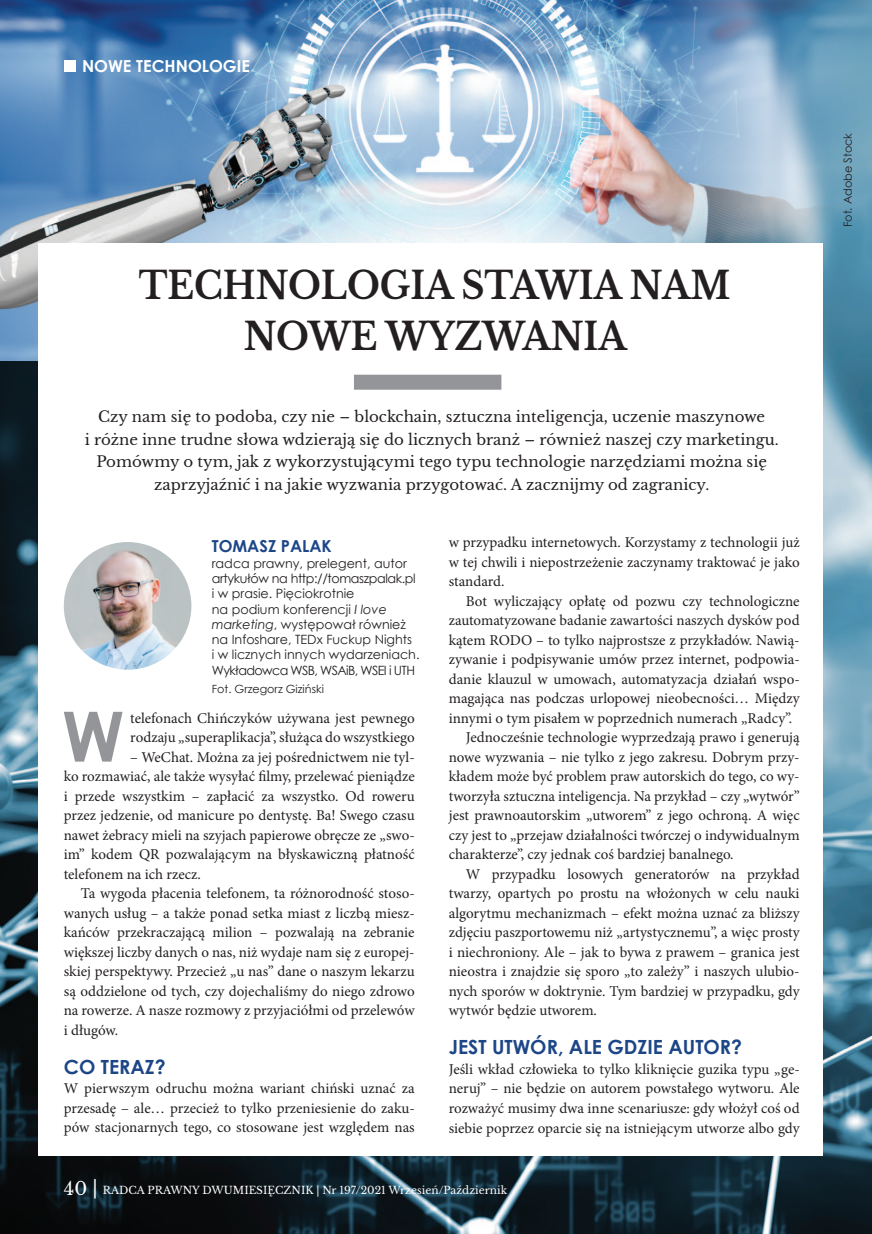
<style>
.page{position:relative;width:872px;height:1234px;background:#fff}
.page>*{position:absolute;margin:0;border:0;box-sizing:border-box;transform-origin:0 0}
.t1{font:700 69.3px "Century Gothic";color:#939598}
.t2{font:700 37.5px/51px "Libre Baskerville";letter-spacing:.26em;color:#231f20;scale:.93 1}
.t3{font:700 19.5px "Century Gothic";color:#1d4687}
.t4{font:700 16.5px "Century Gothic";color:#fff}
.t5{font:700 16.5px "Century Gothic";color:#1d4687}
.t6{font:15px/19.5px "Minion Pro";color:#231f20;text-align:justify}
.t7{font:15px/22.5px "Libre Baskerville";color:#231f20;text-align:center}
.t8{font:12.75px/15.3px "Century Gothic";color:#231f20}
.t9{font:11.25px "Century Gothic";color:#231f20}
.t10{font:10.5px "Libre Baskerville";color:#fff}
.s1{font-style:italic}
.s2{font-size:18px}
</style>
<div class="page">
<img style="left:0;top:360px;width:872px;height:873px">
<img style="left:0;top:0;width:872px;height:360px">
<div style="left:38px;top:243px;width:784px;height:912px;background:#fff"></div>
<div style="left:64px;top:60px;width:11px;height:12px;background:#fff"></div>
<img style="left:64px;top:542px;width:127px;height:127px;border-radius:64px">
<div style="left:354px;top:374px;width:147px;height:15px;background:#939598"></div>
<p class="t4" style="left:82px;top:54px;width:169px">NOWE TECH NOLOGIE</p>
<h2 class="t2" style="left:139px;top:260px;width:158px">TECHNOLOGIA</h2>
<h2 class="t2" style="left:244px;top:260px;width:524px;text-indent:218px">STAWIA NAM<br>NOWE WYZWANIA</h2>
<p class="t7" style="left:85px;top:405px;width:695px">Czy nam się to podoba, czy nie – blockchain, sztuczna inteligencja, uczenie maszynowe<br>i różne inne trudne słowa wdzierają się do licznych branż – również naszej czy marketingu.<br>Pomówmy o tym, jak z wykorzystującymi tego typu technologie narzędziami można się zaprzyjaźnić i na jakie wyzwania przygotować. A zacznijmy od zagranicy.</p>
<p class="t5" style="left:212px;top:533px;width:20px">TOMAS</p>
<p class="t5" style="left:268px;top:533px;width:34px">Z PALAK</p>
<p class="t8" style="left:212px;top:555px;width:209px">radca prawny, prelegent, autor artykułów na http://tomaszpalak.pl i w prasie. Pięciokrotnie<br>na podium konferencji <span class="s1">I love marketing</span>, występował również na Infoshare, TEDx Fuckup Nights<br>i w licznych innych wydarzeniach.<br>Wykładowca WSB, WSAiB, WSEI i UTH</p>
<p class="t9" style="left:212px;top:680px;width:114px">Fot. Grzegorz Giziński</p>
<h1 class="t1" style="left:62px;top:683px;width:64px">W</h1>
<p class="t6" style="left:130px;top:708px;width:286px">telefonach Chińczyków używana jest pewnego rodzaju „superaplikacja”, służąca do wszystkiego</p>
<p class="t6" style="left:64px;top:747px;width:352px;text-indent:66px">– WeChat. Można za jej pośrednictwem nie tyl&shy;ko rozmawiać, ale także wysyłać filmy, przelewać pieniądze i przede wszystkim – zapłacić za wszystko. Od roweru przez jedzenie, od manicure po dentystę. Ba! Swego czasu nawet żebracy mieli na szyjach papierowe obręcze ze „swo&shy;im” kodem QR pozwalającym na błyskawiczną płatność telefonem na ich rzecz.</p>
<p class="t6" style="left:64px;top:883px;width:352px;text-indent:17px">Ta wygoda płacenia telefonem, ta różnorodność stoso&shy;wanych usług – a także ponad setka miast z liczbą miesz&shy;kańców przekraczającą milion – pozwalają na zebranie większej liczby danych o nas, niż wydaje nam się z europej&shy;skiej perspektywy. Przecież „u nas” dane o naszym lekarzu są oddzielone od tych, czy dojechaliśmy do niego zdrowo na rowerze. A nasze rozmowy z przyjaciółmi od przelewów i długów.</p>
<h3 class="t3" style="left:64px;top:1051px;width:49px">CO TERAZ</h3>
<h3 class="t3" style="left:155px;top:1051px;width:12px">?</h3>
<p class="t6" style="left:64px;top:1078px;width:352px">W pierwszym odruchu można wariant chiński uznać za przesadę – ale… przecież to tylko przeniesienie do zaku&shy;pów stacjonarnych tego, co stosowane jest względem nas</p>
<p class="t6" style="left:449px;top:532px;width:352px">w przypadku internetowych. Korzystamy z technologii już w tej chwili i niepostrzeżenie zaczynamy traktować je jako standard.</p>
<p class="t6" style="left:466px;top:591px;width:335px">Bot wyliczający opłatę od pozwu czy technologiczne</p>
<p class="t6" style="left:449px;top:610px;width:352px">zautomatyzowane badanie zawartości naszych dysków pod</p>
<p class="t6" style="left:449px;top:630px;width:352px">kątem RODO – to tylko najprostsze z przykładów. Nawią-</p>
<p class="t6" style="left:449px;top:649px;width:352px">zywanie i podpisywanie umów przez internet, podpowia-</p>
<p class="t6" style="left:449px;top:669px;width:352px">danie klauzul w umowach, automatyzacja działań wspo-</p>
<p class="t6" style="left:449px;top:688px;width:352px">magająca nas podczas urlopowej nieobecności… Między</p>
<p class="t6" style="left:449px;top:708px;width:345px">innymi o tym pisałem w poprzednich numerach „Radcy”.</p>
<p class="t6" style="left:466px;top:727px;width:335px">Jednocześnie technologie wyprzedzają prawo i generują</p>
<p class="t6" style="left:449px;top:747px;width:352px">nowe wyzwania – nie tylko z jego zakresu. Dobrym przy-</p>
<p class="t6" style="left:449px;top:766px;width:352px">kładem może być problem praw autorskich do tego, co wy-</p>
<p class="t6" style="left:449px;top:786px;width:352px">tworzyła sztuczna inteligencja. Na przykład – czy „wytwór”</p>
<p class="t6" style="left:449px;top:805px;width:352px">jest prawnoautorskim „utworem” z jego ochroną. A więc</p>
<p class="t6" style="left:449px;top:825px;width:352px">czy jest to „przejaw działalności twórczej o indywidualnym</p>
<p class="t6" style="left:449px;top:844px;width:286px">charakterze”, czy jednak coś bardziej banalnego.</p>
<p class="t6" style="left:466px;top:864px;width:335px">W przypadku losowych generatorów na przykład</p>
<p class="t6" style="left:449px;top:883px;width:352px">twarzy, opartych po prostu na włożonych w celu nauki</p>
<p class="t6" style="left:449px;top:903px;width:352px">algorytmu mechanizmach – efekt można uznać za bliższy</p>
<p class="t6" style="left:449px;top:922px;width:352px">zdjęciu paszportowemu niż „artystycznemu”, a więc prosty</p>
<p class="t6" style="left:449px;top:942px;width:352px">i niechroniony. Ale – jak to bywa z prawem – granica jest</p>
<p class="t6" style="left:449px;top:961px;width:352px">nieostra i znajdzie się sporo „to zależy” i naszych ulubio-</p>
<p class="t6" style="left:449px;top:981px;width:352px">nych sporów w doktrynie. Tym bardziej w przypadku, gdy</p>
<p class="t6" style="left:449px;top:1000px;width:150px">wytwór będzie utworem.</p>
<h3 class="t3" style="left:449px;top:1032px;width:20px">JEST</h3>
<h3 class="t3" style="left:492px;top:1032px;width:14px">UTWÓR</h3>
<h3 class="t3" style="left:558px;top:1032px;width:23px">, ALE</h3>
<h3 class="t3" style="left:607px;top:1032px;width:12px">GDZIE</h3>
<h3 class="t3" style="left:668px;top:1032px;width:14px">AUTOR</h3>
<h3 class="t3" style="left:731px;top:1032px;width:12px">?</h3>
<p class="t6" style="left:449px;top:1059px;width:352px">Jeśli wkład człowieka to tylko kliknięcie guzika typu „ge&shy;neruj” – nie będzie on autorem powstałego wytworu. Ale rozważyć musimy dwa inne scenariusze: gdy włożył coś od siebie poprzez oparcie się na istniejącym utworze albo gdy</p>
<p class="t10" style="left:64px;top:1183px;width:445px"><span class="s2">40 |</span> Radca Prawny Dwumiesięcznik | Nr 197/2021 Wrzesień/Październik</p>
<p class="t9" style="left:839px;top:227px;width:96px;rotate:-90deg">Fot. Adobe Stock</p>
</div>
